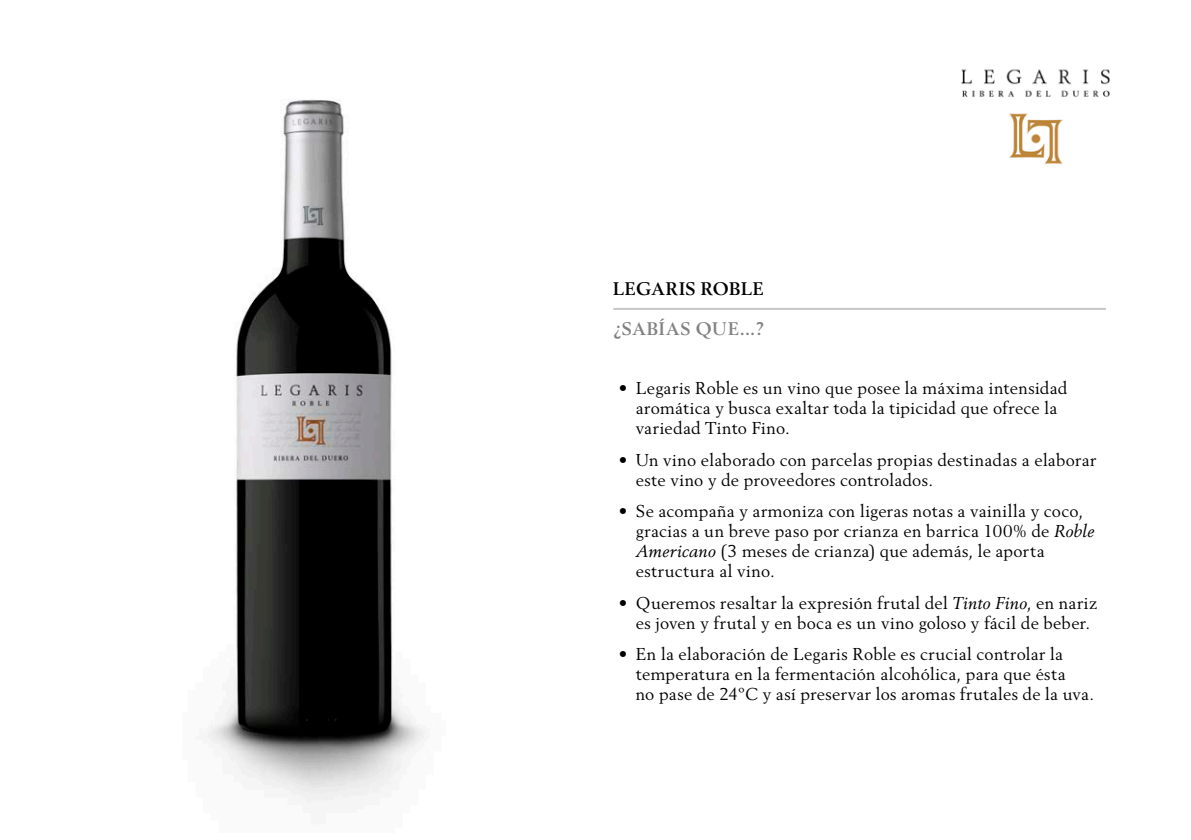
<style>
.page{position:relative;width:1191px;height:840px;background:#fff}
.page>*{position:absolute;margin:0;border:0;box-sizing:border-box;transform-origin:0 0}
.t1{font:700 18px "Berling LT Std";letter-spacing:.04em;color:#818181}
.t2{font:700 18px "Berling LT Std";letter-spacing:.03em;color:#000}
.t3{font:17px/20px "Berling LT Std";letter-spacing:.02em;color:#000}
.s1{font-style:italic}
</style>
<div class="page">
<img style="left:207px;top:100px;width:218px;height:704px">
<img style="left:961px;top:69px;width:149px;height:95px">
<hr style="left:613px;top:308px;width:493px;height:2px;background:#c7c5c5">
<p class="t2" style="left:613px;top:278px;width:152px">LEGARIS ROBLE</p>
<p class="t1" style="left:613px;top:317px;width:153px">¿SABÍAS QUE...?</p>
<p class="t3" style="left:636px;top:378px;width:433px;text-indent:-17px">• Legaris Roble es un vino que posee la máxima intensidad aromática y busca exaltar toda la tipicidad que ofrece la variedad Tinto Fino.</p>
<p class="t3" style="left:636px;top:449px;width:462px;text-indent:-17px">• Un vino elaborado con parcelas propias destinadas a elaborar este vino y de proveedores controlados.</p>
<p class="t3" style="left:636px;top:500px;width:460px;text-indent:-17px">• Se acompaña y armoniza con ligeras notas a vainilla y coco, gracias a un breve paso por crianza en barrica 100% de <span class="s1">Roble Americano</span> (3 meses de crianza) que además, le aporta estructura al vino.</p>
<p class="t3" style="left:619px;top:592px;width:480px;text-align:center">• Queremos resaltar la expresión frutal del <span class="s1">Tinto Fino</span>, en nariz es joven y frutal y en boca es un vino goloso y fácil de beber.</p>
<p class="t3" style="left:636px;top:643px;width:460px;text-indent:-17px">• En la elaboración de Legaris Roble es crucial controlar la temperatura en la fermentación alcohólica, para que ésta<br>no pase de 24ºC y así preservar los aromas frutales de la uva.</p>
</div>
